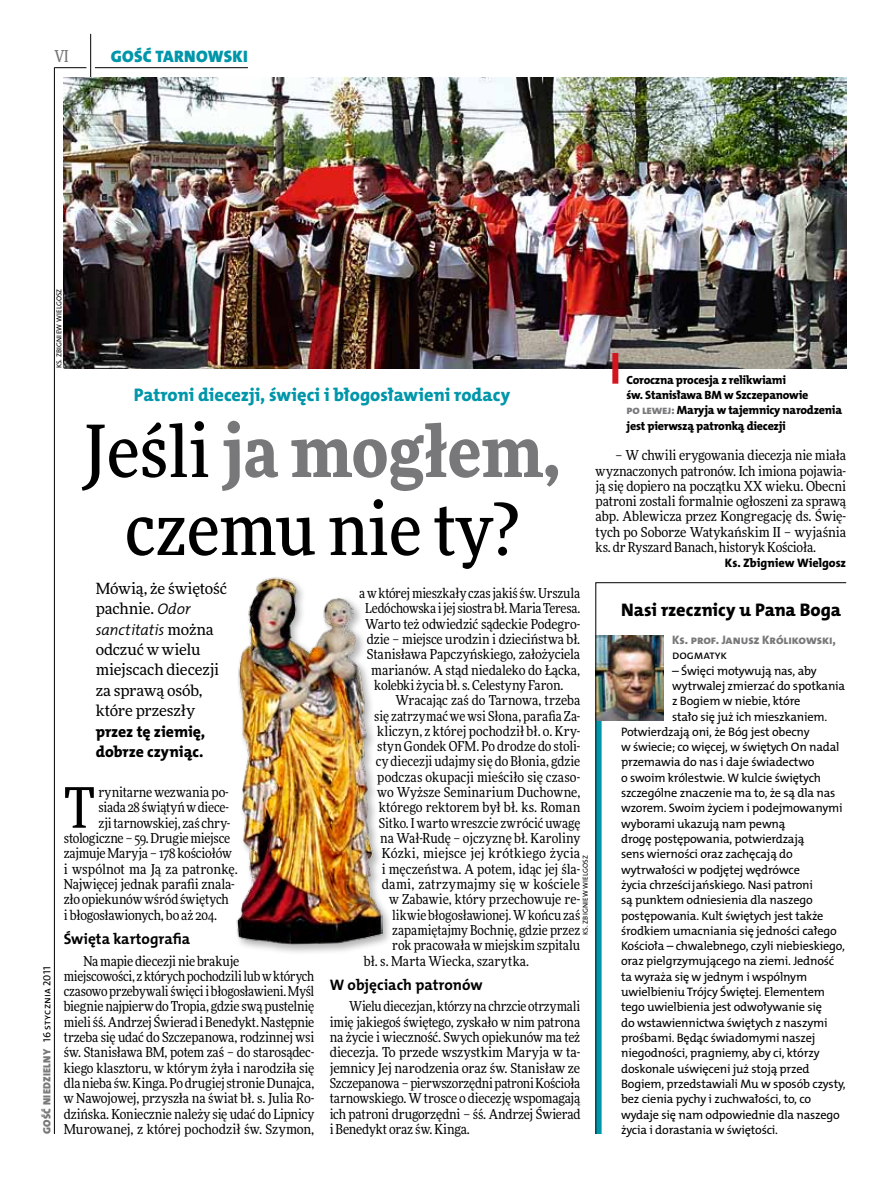
<style>
.page{position:relative;width:893px;height:1191px;background:#fff}
.page>*{position:absolute;margin:0;border:0;box-sizing:border-box;transform-origin:0 0}
.t1{font:500 72px/78px "Freeday Narrow";color:#000;text-align:center}
.t2{font:55.95px "Freeday Narrow News";color:#000}
.t3{font:18.3px "The Mix HP8 Ex Bld";letter-spacing:-.005em;color:#0096aa}
.t4{font:18.3px "The Mix HP8 Ex Bld";color:#000}
.t5{font:16.65px "The Mix HP9 Blk";letter-spacing:.02em;color:#0096aa}
.t6{font:500 16.5px "Freeday Narrow";color:#787779;scale:.9 1}
.t7{font:15.75px/20.4px "The Mix HP8 Ex Bld";color:#000}
.t8{font:15.45px/20.4px "Freeday News";letter-spacing:-.01em;color:#000}
.t9{font:15.45px "The Mix HP4 Se Lig IT";letter-spacing:-.015em;color:#000}
.t10{font:15.3px "The Mix HP7 Bld";color:#000}
.t11{font:13.65px/15.3px "Freeday Narrow News";letter-spacing:-.005em;color:#000;text-align:justify}
.t12{font:12.3px "The Mix HP5 Plain";letter-spacing:-.015em;color:#000}
.t13{font:12.3px "The Mix HP8 Ex Bld";letter-spacing:-.005em;color:#787779}
.t14{font:12.3px "The Mix HP8 Ex Bld";letter-spacing:-.005em;color:#000}
.t15{font:12px/15.3px "The Mix HP8 Ex Bld";letter-spacing:-.02em;color:#000}
.t16{font:10.5px "The Mix HP9 Blk";letter-spacing:.025em;color:#787779}
.t17{font:7.2px "The Mix HP5 Plain";letter-spacing:.015em;color:#000}
.s1{font-family:"The Mix HP5 Plain";color:#000}
.s2{color:#787779}
.s3{font-weight:900;color:#787779}
.s4{font-family:"The Mix HP4 Se Lig IT"}
.s5{font-family:"Freeday News"}
</style>
<div class="page">
<hr style="left:54px;top:67px;width:1px;height:1067px;background:#000">
<hr style="left:90px;top:34px;width:1px;height:43px;background:#000">
<hr style="left:54px;top:67px;width:32px;height:1px;background:#000">
<hr style="left:95px;top:67px;width:153px;height:1px;background:#000">
<svg style="left:595px;top:582px;width:252px;height:552px"></svg>
<img style="left:64px;top:77px;width:782px;height:291px">
<div style="left:612px;top:353px;width:6px;height:31px;background:#d3151f"></div>
<div style="left:234px;top:575px;width:157px;height:379px;background:#000;opacity:.3"></div>
<img style="left:234px;top:575px;width:148px;height:371px">
<p class="t6" style="left:54px;top:46px;width:17px">VI</p>
<p class="t5" style="left:111px;top:46px;width:138px">GOŚĆ TARNOWSKI</p>
<p class="t17" style="left:55px;top:368px;width:80px;rotate:-90deg">Ks. Zbigniew Wielgosz</p>
<p class="t16" style="left:40px;top:1134px;width:169px;rotate:-90deg">GOŚĆ NIEDZIELNY <span class="s1">16 stycznia 2011</span></p>
<p class="t15" style="left:627px;top:372px;width:217px">Coroczna procesja z relikwiami<br>św. Stanisława BM w Szczepanowie<br><span class="s2">po lewej:</span> Maryja w tajemnicy narodzenia jest pierwszą patronką diecezji</p>
<h3 class="t3" style="left:134px;top:383px;width:378px">Patroni diecezji, święci i błogosławieni rodacy</h3>
<h1 class="t1" style="left:83px;top:411px;width:479px">Jeśli <span class="s3">ja mogłem, </span>czemu nie ty?</h1>
<p class="t11" style="left:596px;top:447px;width:252px;text-indent:20px">– W chwili erygowania diecezja nie miała wyznaczonych patronów. Ich imiona pojawia&shy;ją się dopiero na początku XX wieku. Obecni patroni zostali formalnie ogłoszeni za sprawą abp. Ablewicza przez Kongregację ds. Świę&shy;tych po Soborze Watykańskim II – wyjaśnia ks. dr Ryszard Banach, historyk Kościoła.</p>
<p class="t14" style="left:725px;top:555px;width:123px">Ks. Zbigniew Wielgosz</p>
<h3 class="t4" style="left:621px;top:597px;width:222px">Nasi rzecznicy u Pana Boga</h3>
<p class="t13" style="left:672px;top:632px;width:165px">Ks. prof. Janusz Królikowski,</p>
<p class="t12" style="left:672px;top:647px;width:56px">dogmatyk</p>
<p class="t12" style="left:672px;top:662px;width:146px">– Święci motywują nas, aby</p>
<p class="t12" style="left:672px;top:678px;width:175px">wytrwalej zmierzać do spotkania</p>
<p class="t12" style="left:672px;top:693px;width:130px">z Bogiem w niebie, które</p>
<p class="t12" style="left:672px;top:708px;width:156px">stało się już ich mieszkaniem.</p>
<p class="t12" style="left:621px;top:724px;width:190px">Potwierdzają oni, że Bóg jest obecny</p>
<p class="t12" style="left:621px;top:739px;width:220px">w świecie; co więcej, w świętych On nadal</p>
<p class="t12" style="left:621px;top:754px;width:195px">przemawia do nas i daje świadectwo</p>
<p class="t12" style="left:621px;top:769px;width:201px">o swoim królestwie. W kulcie świętych</p>
<p class="t12" style="left:621px;top:785px;width:216px">szczególne znaczenie ma to, że są dla nas</p>
<p class="t12" style="left:621px;top:800px;width:223px">wzorem. Swoim życiem i podejmowanymi</p>
<p class="t12" style="left:621px;top:815px;width:166px">wyborami ukazują nam pewną</p>
<p class="t12" style="left:621px;top:831px;width:185px">drogę postępowania, potwierdzają</p>
<p class="t12" style="left:621px;top:846px;width:173px">sens wierności oraz zachęcają do</p>
<p class="t12" style="left:621px;top:861px;width:180px">wytrwałości w podjętej wędrówce</p>
<p class="t12" style="left:621px;top:877px;width:193px">życia chrześcijańskiego. N asi patroni</p>
<p class="t12" style="left:621px;top:892px;width:193px">są punktem odniesienia dla naszego</p>
<p class="t12" style="left:621px;top:907px;width:204px">postępowania. Kult świętych jest także</p>
<p class="t12" style="left:621px;top:922px;width:217px">środkiem umacniania się jedności całego</p>
<p class="t12" style="left:621px;top:938px;width:225px">Kościoła – chwalebnego, czyli niebieskiego,</p>
<p class="t12" style="left:621px;top:953px;width:215px">oraz pielgrzymującego na ziemi. Jedność</p>
<p class="t12" style="left:621px;top:968px;width:188px">ta wyraża się w jednym i wspólnym</p>
<p class="t12" style="left:621px;top:984px;width:205px">uwielbieniu Trójcy Świętej. Elementem</p>
<p class="t12" style="left:621px;top:999px;width:202px">tego uwielbienia jest odwoływanie się</p>
<p class="t12" style="left:621px;top:1014px;width:208px">do wstawiennictwa świętych z naszymi</p>
<p class="t12" style="left:621px;top:1030px;width:196px">prośbami. Będąc świadomymi naszej</p>
<p class="t12" style="left:621px;top:1045px;width:200px">niegodności, pragniemy, aby ci, którzy</p>
<p class="t12" style="left:621px;top:1060px;width:190px">doskonale uświęceni już stoją przed</p>
<p class="t12" style="left:621px;top:1075px;width:226px">Bogiem, przedstawiali Mu w sposób czysty,</p>
<p class="t12" style="left:621px;top:1091px;width:191px">bez cienia pychy i zuchwałości, to, co</p>
<p class="t12" style="left:621px;top:1106px;width:220px">wydaje się nam odpowiednie dla naszego</p>
<p class="t12" style="left:621px;top:1121px;width:158px">życia i dorastania w świętości.</p>
<p class="t8" style="left:96px;top:577px;width:133px">Mówią, że świętość pachnie. <span class="s4">Odor</span></p>
<p class="t9" style="left:96px;top:619px;width:120px">sanctitatis <span class="s5">można</span></p>
<p class="t8" style="left:96px;top:639px;width:125px">odczuć w wielu miejscach diecezji za sprawą osób, które przeszły</p>
<p class="t7" style="left:96px;top:721px;width:111px">przez tę ziemię, dobrze czyniąc.</p>
<p class="t11" style="left:359px;top:585px;width:222px">a w której mieszkały czas jakiś św. Urszula</p>
<p class="t11" style="left:365px;top:600px;width:216px">Ledóchowska i jej siostra bł. Maria Teresa.</p>
<p class="t11" style="left:365px;top:616px;width:216px">Warto też odwiedzić sądeckie Podegro-</p>
<p class="t11" style="left:367px;top:631px;width:215px">dzie – miejsce urodzin i dzieciństwa bł.</p>
<p class="t11" style="left:367px;top:646px;width:215px">Stanisława Papczyńskiego, założyciela</p>
<p class="t11" style="left:371px;top:662px;width:210px">marianów. A stąd niedaleko do Łącka,</p>
<p class="t11" style="left:374px;top:677px;width:191px">kolebki życia bł. s. Celestyny Faron.</p>
<p class="t11" style="left:395px;top:692px;width:186px">Wracając zaś do Tarnowa, trzeba</p>
<p class="t11" style="left:374px;top:708px;width:207px">się zatrzymać we wsi Słona, parafia Za-</p>
<p class="t11" style="left:377px;top:723px;width:204px">kliczyn, z której pochodził bł. o. Kry-</p>
<p class="t11" style="left:377px;top:738px;width:204px">styn Gondek OFM. Po drodze do stoli-</p>
<p class="t11" style="left:376px;top:754px;width:206px">cy diecezji udajmy się do Błonia, gdzie</p>
<p class="t11" style="left:377px;top:769px;width:204px">podczas okupacji mieściło się czaso-</p>
<p class="t11" style="left:377px;top:784px;width:204px">wo Wyższe Seminarium Duchowne,</p>
<p class="t11" style="left:379px;top:799px;width:203px">którego rektorem był bł. ks. Roman</p>
<p class="t11" style="left:379px;top:815px;width:203px">Sitko. I warto wreszcie zwrócić uwagę</p>
<p class="t11" style="left:380px;top:830px;width:201px">na Wał-Rudę – ojczyznę bł. Karoliny</p>
<p class="t11" style="left:382px;top:845px;width:200px">Kózki, miejsce jej krótkiego życia</p>
<p class="t11" style="left:382px;top:861px;width:200px">i męczeństwa. A potem, idąc jej śla-</p>
<p class="t11" style="left:382px;top:876px;width:200px">dami, zatrzymajmy się w kościele</p>
<p class="t11" style="left:389px;top:891px;width:192px">w Zabawie, który przechowuje re-</p>
<p class="t11" style="left:392px;top:907px;width:189px">likwie błogosławionej. W końcu zaś</p>
<p class="t11" style="left:392px;top:922px;width:189px">zapamiętajmy Bochnię, gdzie przez</p>
<p class="t11" style="left:392px;top:937px;width:189px">rok pracowała w miejskim szpitalu</p>
<p class="t11" style="left:364px;top:953px;width:167px">bł. s. Marta Wiecka, szarytka.</p>
<p class="t10" style="left:330px;top:974px;width:154px">W objęciach patronów</p>
<p class="t11" style="left:330px;top:998px;width:252px;text-indent:20px">Wielu diecezjan, którzy na chrzcie otrzymali imię jakiegoś świętego, zyskało w nim patrona na życie i wieczność. Swych opiekunów ma też diecezja. To przede wszystkim Maryja w ta&shy;jemnicy Jej narodzenia oraz św. Stanisław ze Szczepanowa – pierwszorzędni patroni Kościoła tarnowskiego. W trosce o diecezję wspomagają ich patroni drugorzędni – śś. Andrzej Świerad i Benedykt oraz św. Kinga.</p>
<h2 class="t2" style="left:64px;top:773px;width:33px">T</h2>
<p class="t11" style="left:99px;top:784px;width:132px">rynitarne wezwania po-</p>
<p class="t11" style="left:99px;top:799px;width:132px">siada 28 świątyń w diece-</p>
<p class="t11" style="left:99px;top:815px;width:133px">zji tarnowskiej, zaś chry-</p>
<p class="t11" style="left:64px;top:830px;width:168px">stologiczne – 59. Drugie miejsce</p>
<p class="t11" style="left:64px;top:845px;width:169px">zajmuje Maryja – 178 kościołów</p>
<p class="t11" style="left:64px;top:861px;width:176px">i wspólnot ma Ją za patronkę.</p>
<p class="t11" style="left:64px;top:876px;width:173px">Najwięcej jednak parafii znala-</p>
<p class="t11" style="left:64px;top:891px;width:166px">zło opiekunów wśród świętych</p>
<p class="t11" style="left:64px;top:907px;width:155px">i błogosławionych, bo aż 204.</p>
<p class="t10" style="left:64px;top:928px;width:128px">Święta kartografia</p>
<p class="t11" style="left:64px;top:953px;width:252px;text-align:left;text-indent:20px">Na mapie diecezji nie brakuje<br>miejscowości, z których pochodzili lub w których czasowo przebywali święci i błogosławieni. Myśl biegnie najpierw do Tropia, gdzie swą pustelnię mieli śś. Andrzej Świerad i Benedykt. Następnie trzeba się udać do Szczepanowa, rodzinnej wsi św. Stanisława BM, potem zaś – do starosądec&shy;kiego klasztoru, w którym żyła i narodziła się dla nieba św. Kinga. Po drugiej stronie Dunajca, w Nawojowej, przyszła na świat bł. s. Julia Ro&shy;dzińska. Koniecznie należy się udać do Lipnicy Murowanej, z której pochodził św. Szymon,</p>
<p class="t17" style="left:581px;top:935px;width:80px;rotate:-90deg">Ks. Zbigniew Wielgosz</p>
</div>
